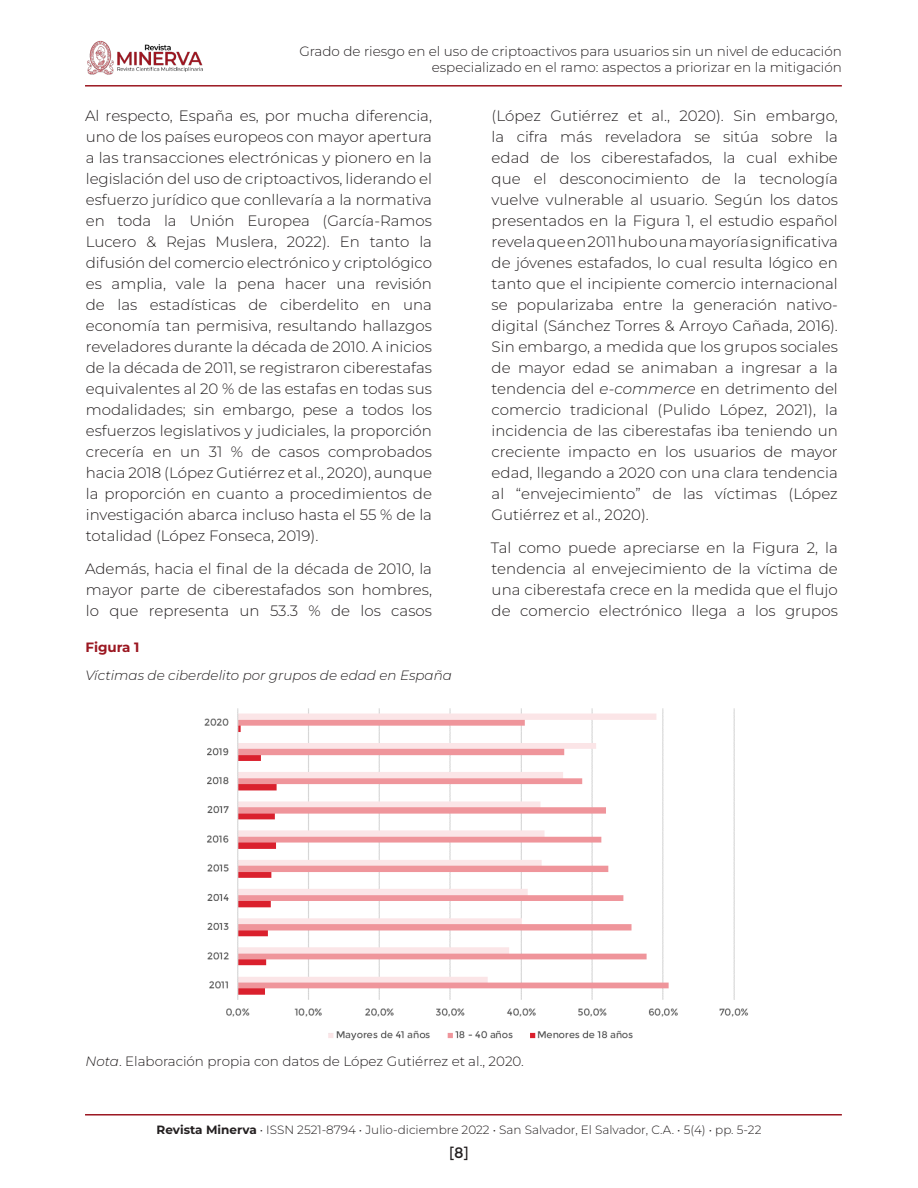
<style>
.page{position:relative;width:918px;height:1188px;background:#fff}
.page>*{position:absolute;margin:0;border:0;box-sizing:border-box;transform-origin:0 0}
.t1{font:300 15px/21px "Montserrat";color:#231f20;text-align:justify}
.t2{font:15px "Montserrat";color:#231f20}
.t3{font:300 13.5px/16.2px "Montserrat";color:#231f20;text-align:right}
.t4{font:italic 300 13.5px "Montserrat";color:#231f20}
.t5{font:700 13.5px "Montserrat";color:#9b1721}
.t6{font:300 12px "Montserrat";color:#231f20}
.s1{font-style:italic}
.s2{font-weight:700}
</style>
<div class="page">
<hr style="left:85px;top:85px;width:757px;height:2px;background:#9b1721">
<hr style="left:85px;top:1114px;width:757px;height:2px;background:#9b1721">
<img style="left:87px;top:40px;width:116px;height:35px">
<img style="left:204px;top:708px;width:544px;height:333px">
<p class="t3" style="left:299px;top:43px;width:544px">Grado de riesgo en el uso de criptoactivos para usuarios sin un nivel de educación especializado en el ramo: aspectos a priorizar en la mitigación</p>
<p class="t1" style="left:85px;top:105px;width:349px">Al respecto, España es, por mucha diferencia, uno de los países europeos con mayor apertura a las transacciones electrónicas y pionero en la legislación del uso de criptoactivos, liderando el esfuerzo jurídico que conllevaría a la normativa en toda la Unión Europea (García-Ramos Lucero &amp; Rejas Muslera, 2022). En tanto la difusión del comercio electrónico y criptológico es amplia, vale la pena hacer una revisión de las estadísticas de ciberdelito en una economía tan permisiva, resultando hallazgos reveladores durante la década de 2010. A inicios de la década de 2011, se registraron ciberestafas equivalentes al 20 % de las estafas en todas sus modalidades; sin embargo, pese a todos los esfuerzos legislativos y judiciales, la proporción crecería en un 31 % de casos comprobados hacia 2018 (López Gutiérrez et al., 2020), aunque la proporción en cuanto a procedimientos de investigación abarca incluso hasta el 55 % de la totalidad (López Fonseca, 2019).</p>
<p class="t1" style="left:85px;top:558px;width:348px">Además, hacia el final de la década de 2010, la mayor parte de ciberestafados son hombres, lo que representa un 53.3 % de los casos</p>
<p class="t1" style="left:492px;top:105px;width:348px">(López Gutiérrez et al., 2020). Sin embargo, la cifra más reveladora se sitúa sobre la edad de los ciberestafados, la cual exhibe que el desconocimiento de la tecnología vuelve vulnerable al usuario. Según los datos presentados en la Figura 1, el estudio español revela que en 2011 hubo una mayoría significativa de jóvenes estafados, lo cual resulta lógico en tanto que el incipiente comercio internacional se popularizaba entre la generación nativo&shy;digital (Sánchez Torres &amp; Arroyo Cañada, 2016).<br>Sin embargo, a medida que los grupos sociales de mayor edad se animaban a ingresar a la tendencia del <span class="s1">e-commerce</span> en detrimento del comercio tradicional (Pulido López, 2021), la incidencia de las ciberestafas iba teniendo un creciente impacto en los usuarios de mayor edad, llegando a 2020 con una clara tendencia al “envejecimiento” de las víctimas (López Gutiérrez et al., 2020).</p>
<p class="t1" style="left:491px;top:537px;width:348px">Tal como puede apreciarse en la Figura 2, la tendencia al envejecimiento de la víctima de una ciberestafa crece en la medida que el flujo de comercio electrónico llega a los grupos</p>
<p class="t5" style="left:85px;top:638px;width:56px">Figura 1</p>
<p class="t4" style="left:85px;top:667px;width:368px">Víctimas de ciberdelito por grupos de edad en España</p>
<p class="t3" style="left:85px;top:1053px;width:440px"><span class="s1">Nota</span>. Elaboración propia con datos de López Gutiérrez et al., 2020.</p>
<p class="t6" style="left:157px;top:1122px;width:606px"><span class="s2">Revista Minerva</span> • ISSN 2521-8794 • Julio-diciembre 2022 • San Salvador, El Salvador, C.A. • 5(4) • pp. 5-22</p>
<p class="t2" style="left:449px;top:1144px;width:21px">[8]</p>
</div>
